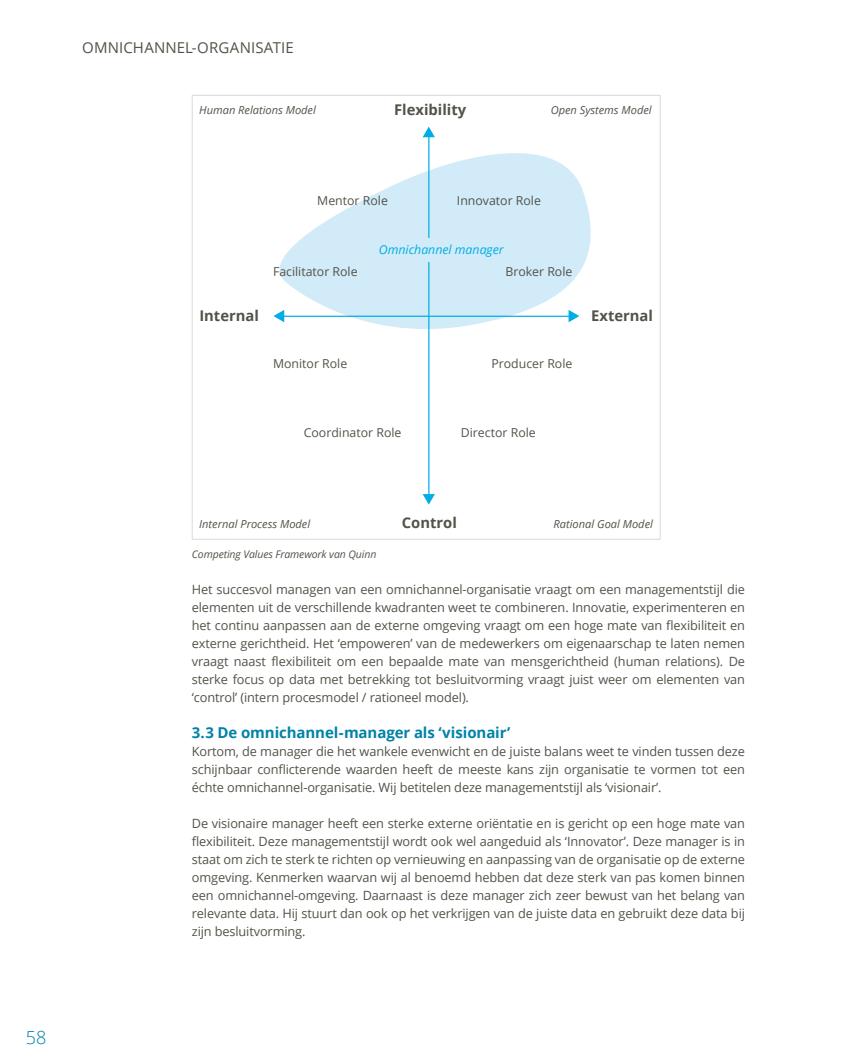
<style>
.page{position:relative;width:852px;height:1064px;background:#fff}
.page>*{position:absolute;margin:0;border:0;box-sizing:border-box;transform-origin:0 0}
.t1{font:300 18px "Open Sans";color:#0083a7}
.t2{font:700 15px "Open Sans";letter-spacing:-.005em;color:#0083a7}
.t3{font:15px "Open Sans";letter-spacing:.005em;color:#535249}
.t4{font:700 14.7px "Open Sans";color:#535249}
.t5{font:12.75px/18px "Open Sans";letter-spacing:-.01em;color:#535249;text-align:justify}
.t6{font:12.3px "Open Sans";color:#535249}
.t7{font:italic 12.3px "Open Sans";color:#00aee5}
.t8{font:italic 11.1px "Open Sans";color:#535249}
.t9{font:italic 10.5px "Open Sans";letter-spacing:-.01em;color:#535249}
</style>
<div class="page">
<svg style="left:279px;top:137px;width:312px;height:208px;fill:#d1ebf8"></svg>
<hr style="left:428px;top:136px;width:1px;height:360px;background:#00aee5">
<svg style="left:423px;top:127px;width:12px;height:10px"></svg>
<svg style="left:422px;top:494px;width:13px;height:11px"></svg>
<hr style="left:282px;top:316px;width:289px;height:1px;background:#00aee5">
<svg style="left:568px;top:310px;width:11px;height:12px"></svg>
<svg style="left:273px;top:310px;width:11px;height:12px"></svg>
<div style="left:355px;top:238px;width:169px;height:23px;background:#d1ebf8"></div>
<h1 class="t1" style="left:26px;top:1025px;width:22px">58</h1>
<p class="t3" style="left:82px;top:38px;width:213px">Omnichannel-organisatie</p>
<p class="t8" style="left:199px;top:102px;width:118px">Human Relations Model</p>
<p class="t4" style="left:394px;top:99px;width:74px">Flexibility</p>
<p class="t8" style="left:550px;top:102px;width:102px">Open Systems Model</p>
<p class="t6" style="left:317px;top:192px;width:72px">Mentor Role</p>
<p class="t6" style="left:457px;top:192px;width:85px">Innovator Role</p>
<p class="t7" style="left:379px;top:241px;width:126px">Omnichannel manager</p>
<p class="t4" style="left:199px;top:305px;width:61px">Internal</p>
<p class="t6" style="left:273px;top:263px;width:86px">Facilitator Role</p>
<p class="t6" style="left:273px;top:356px;width:76px">Monitor Role</p>
<p class="t6" style="left:505px;top:263px;width:69px">Broker Role</p>
<p class="t6" style="left:491px;top:356px;width:82px">Producer Role</p>
<p class="t4" style="left:591px;top:305px;width:63px">External</p>
<p class="t6" style="left:304px;top:424px;width:99px">Coordinator Role</p>
<p class="t6" style="left:461px;top:424px;width:76px">Director Role</p>
<p class="t4" style="left:402px;top:512px;width:56px">Control</p>
<p class="t8" style="left:199px;top:517px;width:112px">Internal Process Model</p>
<p class="t8" style="left:553px;top:517px;width:101px">Rational Goal Model</p>
<p class="t9" style="left:192px;top:546px;width:186px">Competing Values Framework van Quinn</p>
<p class="t5" style="left:192px;top:580px;width:554px">Het succesvol managen van een omnichannel-organisatie vraagt om een managementstijl die elementen uit de verschillende kwadranten weet te combineren. Innovatie, experimenteren en het continu aanpassen aan de externe omgeving vraagt om een hoge mate van flexibiliteit en externe gerichtheid. Het ‘empoweren’ van de medewerkers om eigenaarschap te laten nemen vraagt naast flexibiliteit om een bepaalde mate van mensgerichtheid (human relations). De sterke focus op data met betrekking tot besluitvorming vraagt juist weer om elementen van ‘control’ (intern procesmodel / rationeel model).</p>
<p class="t2" style="left:192px;top:721px;width:320px">3.3 De omnichannel-manager als ‘visionair’</p>
<p class="t5" style="left:192px;top:742px;width:554px">Kortom, de manager die het wankele evenwicht en de juiste balans weet te vinden tussen deze schijnbaar conflicterende waarden heeft de meeste kans zijn organisatie te vormen tot een échte omnichannel-organisatie. Wij betitelen deze managementstijl als ‘visionair’.</p>
<p class="t5" style="left:192px;top:814px;width:554px">De visionaire manager heeft een sterke externe oriëntatie en is gericht op een hoge mate van flexibiliteit. Deze managementstijl wordt ook wel aangeduid als ‘Innovator’. Deze manager is in staat om zich te sterk te richten op vernieuwing en aanpassing van de organisatie op de externe omgeving. Kenmerken waarvan wij al benoemd hebben dat deze sterk van pas komen binnen een omnichannel-omgeving. Daarnaast is deze manager zich zeer bewust van het belang van relevante data. Hij stuurt dan ook op het verkrijgen van de juiste data en gebruikt deze data bij zijn besluitvorming.</p>
</div>
